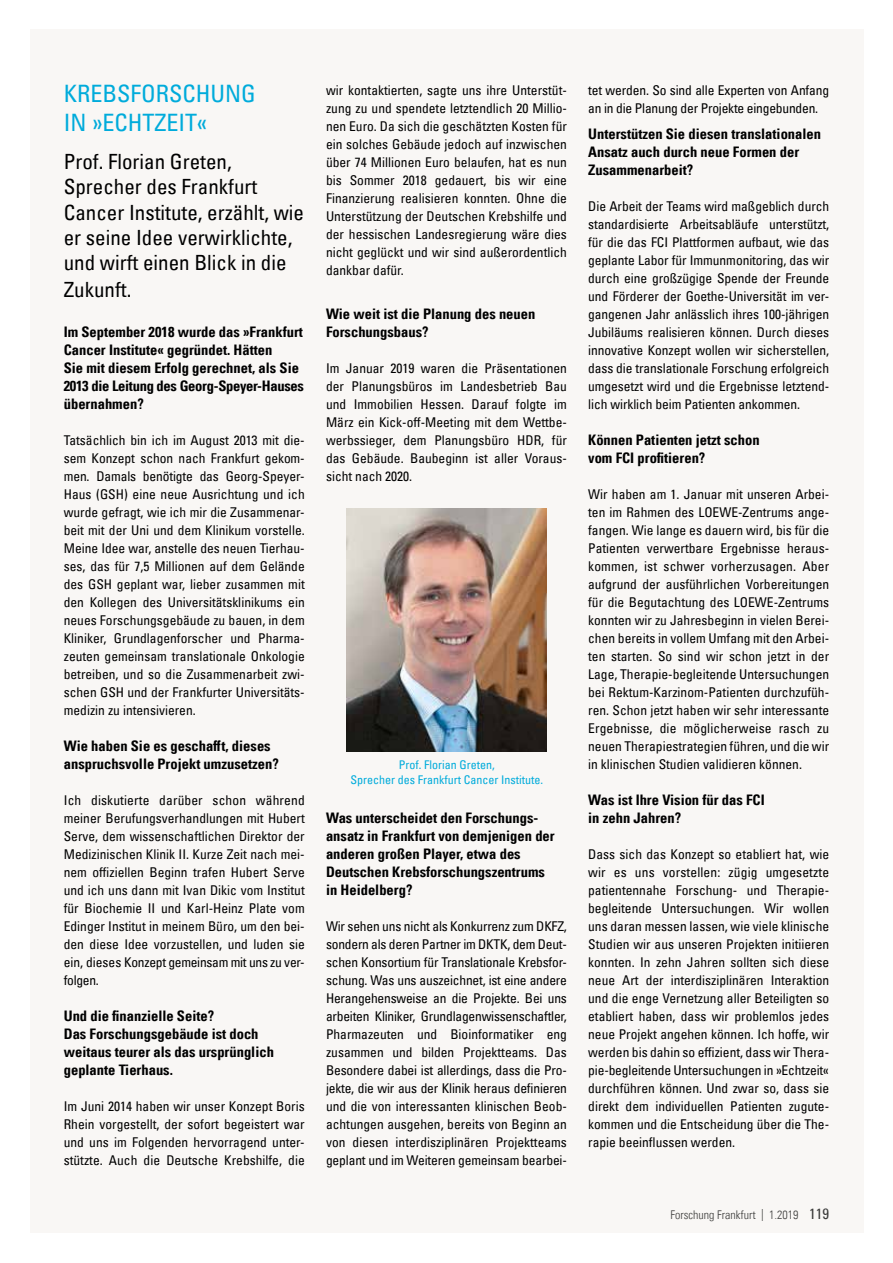
<style>
.page{position:relative;width:893px;height:1263px;background:#fff}
.page>*{position:absolute;margin:0;border:0;box-sizing:border-box;transform-origin:0 0}
.t1{font:condensed 24px/28.8px "Univers Com 57";color:#00abdb}
.t2{font:condensed 21px/25.5px "Univers Com 57";color:#000}
.t3{font:14.55px/18px "Univers Com 67 Bold Cond";color:#000}
.t4{font:condensed 13.5px/18px "Univers Com 57";color:#000;text-align:justify}
.t5{font:condensed 12px/14.4px "Univers Com 57";color:#00abdb;text-align:center}
.t6{font:12px "Univers Com 47 Light Cond";color:#3c3c3b}
.s1{font-family:"Univers Com 57";font-stretch:condensed;font-size:15px}
</style>
<div class="page">
<div style="left:30px;top:30px;width:833px;height:1203px;background:#f9f7f5"></div>
<img style="left:347px;top:509px;width:199px;height:242px">
<h1 class="t1" style="left:64px;top:79px;width:194px">KREBSFORSCHUNG<br>IN »ECHTZEIT«</h1>
<h2 class="t2" style="left:64px;top:149px;width:242px">Prof. Florian Greten,<br>Sprecher des Frankfurt<br>Cancer Institute, erzählt, wie er seine Idee verwirklichte, und wirft einen Blick in die<br>Zukunft.</h2>
<p class="t3" style="left:64px;top:323px;width:242px">Im September 2018 wurde das »Frankfurt Cancer Institute« gegründet. Hätten<br>Sie mit diesem Erfolg gerechnet, als Sie 2013 die Leitung des Georg-Speyer-Hauses übernahmen?</p>
<p class="t4" style="left:64px;top:431px;width:242px">Tatsächlich bin ich im August 2013 mit die&shy;sem Konzept schon nach Frankfurt gekom&shy;men. Damals benötigte das Georg-Speyer-Haus (GSH) eine neue Ausrichtung und ich wurde gefragt, wie ich mir die Zusammenar&shy;beit mit der Uni und dem Klinikum vorstelle.<br>Meine Idee war, anstelle des neuen Tierhau&shy;ses, das für 7,5 Millionen auf dem Gelände des GSH geplant war, lieber zusammen mit den Kollegen des Universitätsklinikums ein neues Forschungsgebäude zu bauen, in dem Kliniker, Grundlagenforscher und Pharma&shy;zeuten gemeinsam translationale Onkologie betreiben, und so die Zusammenarbeit zwi&shy;schen GSH und der Frankfurter Universitäts&shy;medizin zu intensivieren.</p>
<p class="t3" style="left:64px;top:737px;width:217px">Wie haben Sie es geschafft, dieses anspruchsvolle Projekt umzusetzen?</p>
<p class="t4" style="left:64px;top:791px;width:242px">Ich diskutierte darüber schon während meiner Berufungsverhandlungen mit Hubert Serve, dem wissenschaftlichen Direktor der Medizinischen Klinik II. Kurze Zeit nach mei&shy;nem offiziellen Beginn trafen Hubert Serve und ich uns dann mit Ivan Dikic vom Institut für Biochemie II und Karl-Heinz Plate vom Edinger Institut in meinem Büro, um den bei&shy;den diese Idee vorzustellen, und luden sie ein, dieses Konzept gemeinsam mit uns zu ver&shy;folgen.</p>
<p class="t3" style="left:64px;top:1007px;width:212px">Und die finanzielle Seite?<br>Das Forschungsgebäude ist doch weitaus teurer als das ursprünglich geplante Tierhaus.</p>
<p class="t4" style="left:64px;top:1097px;width:242px">Im Juni 2014 haben wir unser Konzept Boris Rhein vorgestellt, der sofort begeistert war und uns im Folgenden hervorragend unter&shy;stützte. Auch die Deutsche Krebshilfe, die</p>
<p class="t4" style="left:326px;top:81px;width:242px">wir kontaktierten, sagte uns ihre Unterstüt&shy;zung zu und spendete letztendlich 20 Millio&shy;nen Euro. Da sich die geschätzten Kosten für ein solches Gebäude jedoch auf inzwischen über 74 Millionen Euro belaufen, hat es nun bis Sommer 2018 gedauert, bis wir eine Finanzierung realisieren konnten. Ohne die Unterstützung der Deutschen Krebshilfe und der hessischen Landesregierung wäre dies nicht geglückt und wir sind außerordentlich dankbar dafür.</p>
<p class="t3" style="left:326px;top:305px;width:211px">Wie weit ist die Planung des neuen<br>Forschungsbaus?</p>
<p class="t4" style="left:326px;top:359px;width:242px">Im Januar 2019 waren die Präsentationen der Planungsbüros im Landesbetrieb Bau und Immobilien Hessen. Darauf folgte im März ein Kick-off-Meeting mit dem Wettbe&shy;werbssieger, dem Planungsbüro HDR, für das Gebäude. Baubeginn ist aller Voraus&shy;sicht nach 2020.</p>
<p class="t5" style="left:351px;top:757px;width:194px">Prof. Florian Greten,<br>Sprecher des Frankfurt Cancer Institute.</p>
<p class="t3" style="left:326px;top:809px;width:230px">Was unterscheidet den Forschungs&shy;ansatz in Frankfurt von demjenigen der anderen großen Player, etwa des<br>Deutschen Krebsforschungszentrums in Heidelberg?</p>
<p class="t4" style="left:326px;top:917px;width:242px">Wir sehen uns nicht als Konkurrenz zum DKFZ, sondern als deren Partner im DKTK, dem Deut&shy;schen Konsortium für Translationale Krebsfor&shy;schung. Was uns auszeichnet, ist eine andere Herangehensweise an die Projekte. Bei uns arbeiten Kliniker, Grundlagenwissenschaftler, Pharmazeuten und Bioinformatiker eng zusammen und bilden Projektteams. Das Besondere dabei ist allerdings, dass die Pro&shy;jekte, die wir aus der Klinik heraus definieren und die von interessanten klinischen Beob&shy;achtungen ausgehen, bereits von Beginn an von diesen interdisziplinären Projektteams geplant und im Weiteren gemeinsam bearbei-</p>
<p class="t4" style="left:588px;top:81px;width:242px">tet werden. So sind alle Experten von Anfang an in die Planung der Projekte eingebunden.</p>
<p class="t3" style="left:588px;top:125px;width:234px">Unterstützen Sie diesen translationalen<br>Ansatz auch durch neue Formen der<br>Zusammenarbeit?</p>
<p class="t4" style="left:588px;top:197px;width:242px">Die Arbeit der Teams wird maßgeblich durch standardisierte Arbeitsabläufe unterstützt, für die das FCI Plattformen aufbaut, wie das geplante Labor für Immunmonitoring, das wir durch eine großzügige Spende der Freunde und Förderer der Goethe-Universität im ver&shy;gangenen Jahr anlässlich ihres 100-jährigen Jubiläums realisieren können. Durch dieses innovative Konzept wollen wir sicherstellen, dass die translationale Forschung erfolgreich umgesetzt wird und die Ergebnisse letztend&shy;lich wirklich beim Patienten ankommen.</p>
<p class="t3" style="left:588px;top:431px;width:173px">Können Patienten jetzt schon vom FCI profitieren?</p>
<p class="t4" style="left:588px;top:485px;width:242px">Wir haben am 1. Januar mit unseren Arbei&shy;ten im Rahmen des LOEWE-Zentrums ange&shy;fangen. Wie lange es dauern wird, bis für die Patienten verwertbare Ergebnisse heraus&shy;kommen, ist schwer vorherzusagen. Aber aufgrund der ausführlichen Vorbereitungen für die Begutachtung des LOEWE-Zentrums konnten wir zu Jahresbeginn in vielen Berei&shy;chen bereits in vollem Umfang mit den Arbei&shy;ten starten. So sind wir schon jetzt in der Lage, Therapie-begleitende Untersuchungen bei Rektum-Karzinom-Patienten durchzufüh&shy;ren. Schon jetzt haben wir sehr interessante Ergebnisse, die möglicherweise rasch zu neuen Therapiestrategien führen, und die wir in klinischen Studien validieren können.</p>
<p class="t3" style="left:588px;top:791px;width:178px">Was ist Ihre Vision für das FCI in zehn Jahren?</p>
<p class="t4" style="left:588px;top:845px;width:242px">Dass sich das Konzept so etabliert hat, wie wir es uns vorstellen: zügig umgesetzte patientennahe Forschung- und Therapie&shy;begleitende Untersuchungen. Wir wollen uns daran messen lassen, wie viele klinische Studien wir aus unseren Projekten initiieren konnten. In zehn Jahren sollten sich diese neue Art der interdisziplinären Interaktion und die enge Vernetzung aller Beteiligten so etabliert haben, dass wir problemlos jedes neue Projekt angehen können. Ich hoffe, wir werden bis dahin so effizient, dass wir Thera&shy;pie-begleitende Untersuchungen in »Echtzeit« durchführen können. Und zwar so, dass sie direkt dem individuellen Patienten zugute&shy;kommen und die Entscheidung über die The&shy;rapie beeinflussen werden.</p>
<p class="t6" style="left:671px;top:1208px;width:160px">Forschung Frankfurt | 1.2019 <span class="s1">119</span></p>
</div>
